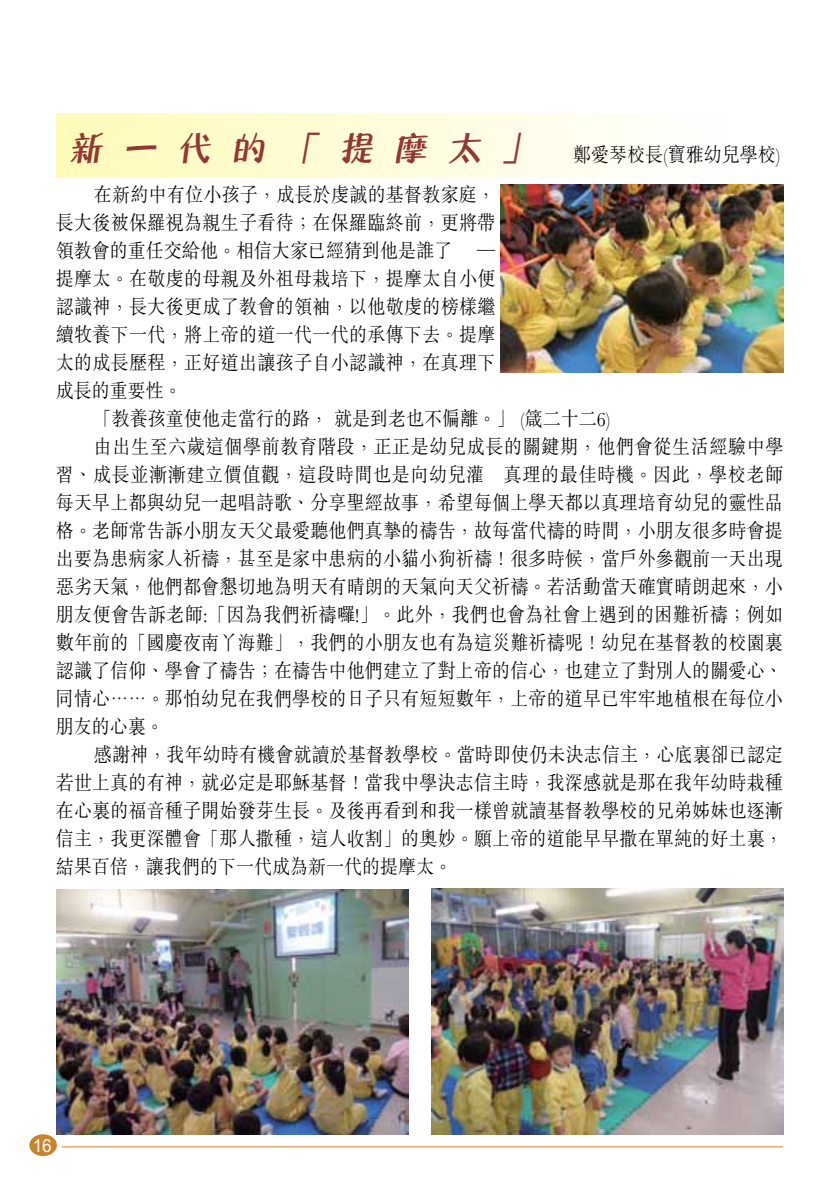
<style>
.page{position:relative;width:840px;height:1191px;background:#fff}
.page>*{position:absolute;margin:0;border:0;box-sizing:border-box;transform-origin:0 0}
.t1{font:700 36px "M Marker HK";letter-spacing:.5em;color:#943634}
.t2{font:300 20px/28px "M Sung HK";letter-spacing:.01em;color:#000;text-align:justify;scale:.9 1}
.t3{font:300 20px "M Sung HK";letter-spacing:.035em;color:#000;scale:.9 1}
.t4{font:500 18px "M Hei HK";color:#fff;scale:.95 1}
</style>
<div class="page">
<hr style="left:62px;top:1146px;width:720px;height:1px;background:#c7832e">
<div style="left:29px;top:1134px;width:28px;height:22px;background:#c7832e;border-radius:50%"></div>
<div style="left:57px;top:113px;width:725px;height:65px;background:linear-gradient(to right,#fffbb9,#fff)"></div>
<img style="left:431px;top:889px;width:351px;height:245px">
<img style="left:500px;top:184px;width:282px;height:188px">
<img style="left:57px;top:889px;width:351px;height:245px">
<h1 class="t1" style="left:69px;top:122px;width:470px">新一代的「提摩太」</h1>
<p class="t2" style="left:56px;top:180px;width:489px;text-indent:38px">在新約中有位小孩子，成長於虔誠的基督教家庭，長大後被保羅視為親生子看待；在保羅臨終前，更將帶領教會的重任交給他。相信大家已經猜到他是誰了 ─提摩太。在敬虔的母親及外祖母栽培下，提摩太自小便認識神，長大後更成了教會的領袖，以他敬虔的榜樣繼續牧養下一代，將上帝的道一代一代的承傳下去。提摩太的成長歷程，正好道出讓孩子自小認識神，在真理下成長的重要性。</p>
<p class="t2" style="left:94px;top:404px;width:574px">「教養孩童使他走當行的路，就是到老也不偏離。」 (箴二十二6)</p>
<p class="t3" style="left:94px;top:433px;width:767px">由出生至六歲這個學前教育階段，正正是幼兒成長的關鍵期，他們會從生活經驗中學</p>
<p class="t3" style="left:56px;top:461px;width:809px">習、成長並漸漸建立價值觀，這段時間也是向幼兒灌瀭真理的最佳時機。因此，學校老師</p>
<p class="t2" style="left:56px;top:488px;width:809px">每天早上都與幼兒一起唱詩歌、分享聖經故事，希望每個上學天都以真理培育幼兒的靈性品</p>
<p class="t2" style="left:56px;top:516px;width:809px">格。老師常告訴小朋友天父最愛聽他們真摯的禱告，故每當代禱的時間，小朋友很多時會提</p>
<p class="t2" style="left:56px;top:544px;width:809px">出要為患病家人祈禱，甚至是家中患病的小貓小狗祈禱！很多時候，當戶外參觀前一天出現</p>
<p class="t2" style="left:56px;top:572px;width:809px">惡劣天氣，他們都會懇切地為明天有晴朗的天氣向天父祈禱。若活動當天確實晴朗起來，小</p>
<p class="t2" style="left:56px;top:600px;width:808px">朋友便會告訴老師:「因為我們祈禱囉!」。此外，我們也會為社會上遇到的困難祈禱；例如</p>
<p class="t2" style="left:56px;top:628px;width:809px">數年前的「國慶夜南丫海難」，我們的小朋友也有為這災難祈禱呢！幼兒在基督教的校園裏</p>
<p class="t2" style="left:56px;top:656px;width:809px">認識了信仰、學會了禱告；在禱告中他們建立了對上帝的信心，也建立了對別人的關愛心、</p>
<p class="t2" style="left:56px;top:684px;width:809px">同情心……。那怕幼兒在我們學校的日子只有短短數年，上帝的道早已牢牢地植根在每位小</p>
<p class="t2" style="left:56px;top:712px;width:121px">朋友的心裏。</p>
<p class="t2" style="left:94px;top:740px;width:767px">感謝神，我年幼時有機會就讀於基督教學校。當時即使仍未決志信主，心底裏卻已認定</p>
<p class="t2" style="left:56px;top:768px;width:809px">若世上真的有神，就必定是耶穌基督！當我中學決志信主時，我深感就是那在我年幼時栽種</p>
<p class="t2" style="left:56px;top:796px;width:809px">在心裏的福音種子開始發芽生長。及後再看到和我一樣曾就讀基督教學校的兄弟姊妹也逐漸</p>
<p class="t2" style="left:56px;top:824px;width:809px">信主，我更深體會「那人撒種，這人收割」的奧妙。願上帝的道能早早撒在單純的好土裏，</p>
<p class="t2" style="left:56px;top:852px;width:442px">結果百倍，讓我們的下一代成為新一代的提摩太。</p>
<p class="t2" style="left:573px;top:140px;width:231px">鄭愛琴校長(寶雅幼兒學校)</p>
<p class="t4" style="left:33px;top:1131px;width:22px">16</p>
</div>
